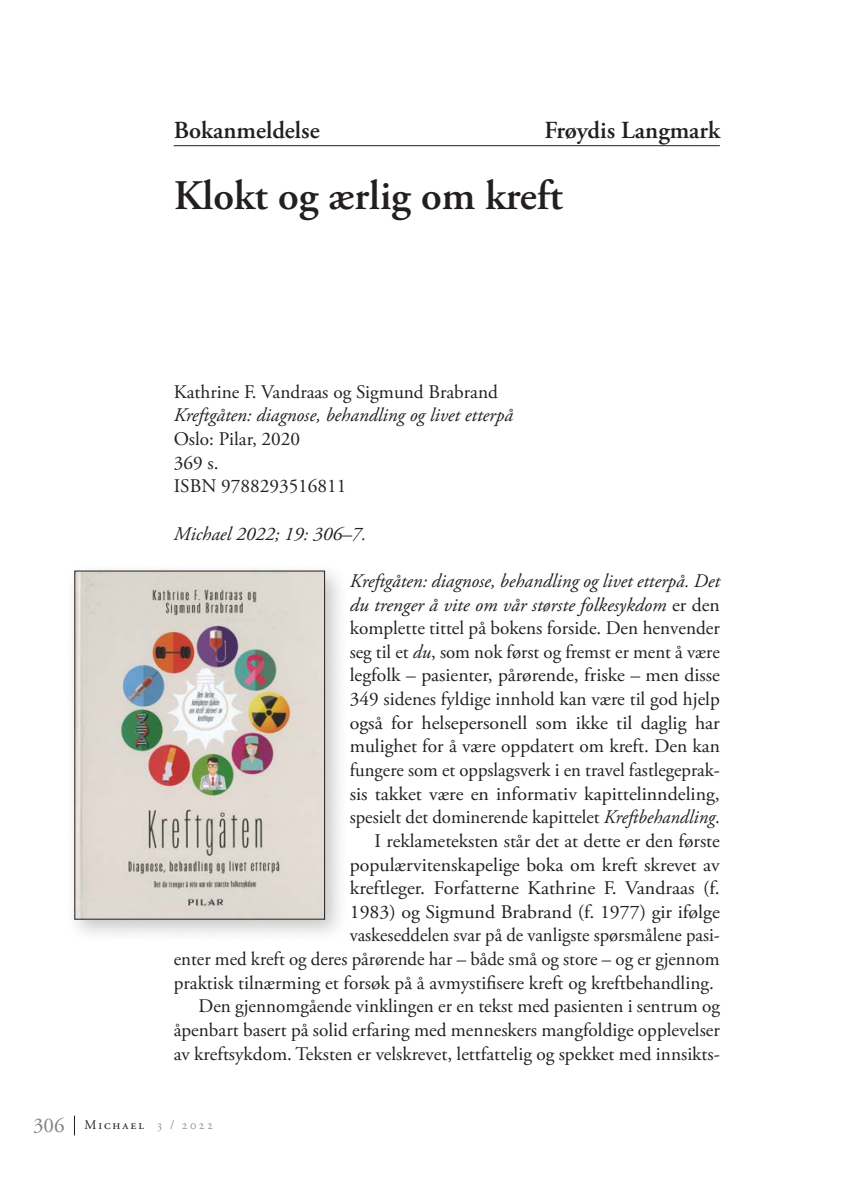
<style>
.page{position:relative;width:844px;height:1191px;background:#fff}
.page>*{position:absolute;margin:0;border:0;box-sizing:border-box;transform-origin:0 0}
.t1{font:600 42px "Adobe Garamond Pro";color:#231f20}
.t2{font:600 24.5px "Adobe Garamond Pro";color:#231f20}
.t3{font:19.25px/23.6px "Adobe Garamond Pro";color:#231f20}
.t4{font:italic 19.25px "Adobe Garamond Pro";color:#231f20}
.t5{font:13.12px "Adobe Garamond Pro";letter-spacing:.15em;color:#231f20}
.s1{font-style:normal}
.s2{font-style:italic}
.s3{font-size:21px;color:#808285}
.s4{color:#939598}
</style>
<div class="page">
<svg style="left:74px;top:1115px;width:1px;height:20px"></svg>
<hr style="left:174px;top:145px;width:545px;height:1px;background:#231f20">
<div style="left:65px;top:561px;width:284px;height:383px;background:#231f20;opacity:.25"></div>
<img style="left:76px;top:572px;width:247px;height:345px">
<div style="left:74px;top:570px;width:251px;height:349px;border:1px solid #231f20"></div>
<p class="t2" style="left:174px;top:116px;width:147px">Bokanmeldelse</p>
<p class="t2" style="left:544px;top:116px;width:177px">Frøydis Langmark</p>
<h1 class="t1" style="left:174px;top:171px;width:391px">Klokt og ærlig om kreft</h1>
<p class="t3" style="left:174px;top:380px;width:325px">Kathrine F. Vandraas og Sigmund Brabrand</p>
<p class="t4" style="left:174px;top:404px;width:340px">Kreftgåten: diagnose, behandling og livet etterpå</p>
<p class="t3" style="left:174px;top:428px;width:174px">Oslo: Pilar, 2020<br>369 s.<br>ISBN 9788293516811</p>
<p class="t4" style="left:174px;top:522px;width:194px">Michael 2022; 19: 306–7.</p>
<p class="t4" style="left:349px;top:569px;width:371px">Kreftgåten: diagnose, behandling og livet etterpå. Det</p>
<p class="t4" style="left:349px;top:593px;width:371px">du trenger å vite om vår største folkesykdom <span class="s1">er den</span></p>
<p class="t3" style="left:349px;top:617px;width:371px">komplette tittel på bokens forside. Den henvender</p>
<p class="t3" style="left:349px;top:640px;width:371px">seg til et <span class="s2">du</span>, som nok først og fremst er ment å være</p>
<p class="t3" style="left:349px;top:664px;width:371px">legfolk – pasienter, pårørende, friske – men disse</p>
<p class="t3" style="left:349px;top:688px;width:371px">349 sidenes fyldige innhold kan være til god hjelp</p>
<p class="t3" style="left:349px;top:711px;width:371px">også for helsepersonell som ikke til daglig har</p>
<p class="t3" style="left:349px;top:735px;width:371px">mulighet for å være oppdatert om kreft. Den kan</p>
<p class="t3" style="left:349px;top:758px;width:371px">fungere som et oppslagsverk i en travel fastlegeprak-</p>
<p class="t3" style="left:349px;top:782px;width:371px">sis takket være en informativ kapittelinndeling,</p>
<p class="t3" style="left:349px;top:806px;width:371px">spesielt det dominerende kapittelet <span class="s2">Kreftbehandling</span>.</p>
<p class="t3" style="left:374px;top:829px;width:347px">I reklameteksten står det at dette er den første</p>
<p class="t3" style="left:349px;top:853px;width:371px">populærvitenskapelige boka om kreft skrevet av</p>
<p class="t3" style="left:349px;top:877px;width:371px">kreftleger. Forfatterne Kathrine F. Vandraas (f.</p>
<p class="t3" style="left:349px;top:900px;width:371px">1983) og Sigmund Brabrand (f. 1977) gir ifølge</p>
<p class="t3" style="left:349px;top:924px;width:371px">vaskeseddelen svar på de vanligste spørsmålene pasi-</p>
<p class="t3" style="left:174px;top:947px;width:547px">enter med kreft og deres pårørende har – både små og store – og er gjennom</p>
<p class="t3" style="left:174px;top:971px;width:541px">praktisk tilnærming et forsøk på å avmystifisere kreft og kreftbehandling.</p>
<p class="t3" style="left:198px;top:995px;width:523px">Den gjennomgående vinklingen er en tekst med pasienten i sentrum og</p>
<p class="t3" style="left:174px;top:1018px;width:547px">åpenbart basert på solid erfaring med menneskers mangfoldige opplevelser</p>
<p class="t3" style="left:174px;top:1042px;width:547px">av kreftsykdom. Teksten er velskrevet, lettfattelig og spekket med innsikts-</p>
<p class="t5" style="left:33px;top:1117px;width:182px"><span class="s3">306</span> Michael <span class="s4">3 / 2022</span></p>
</div>
